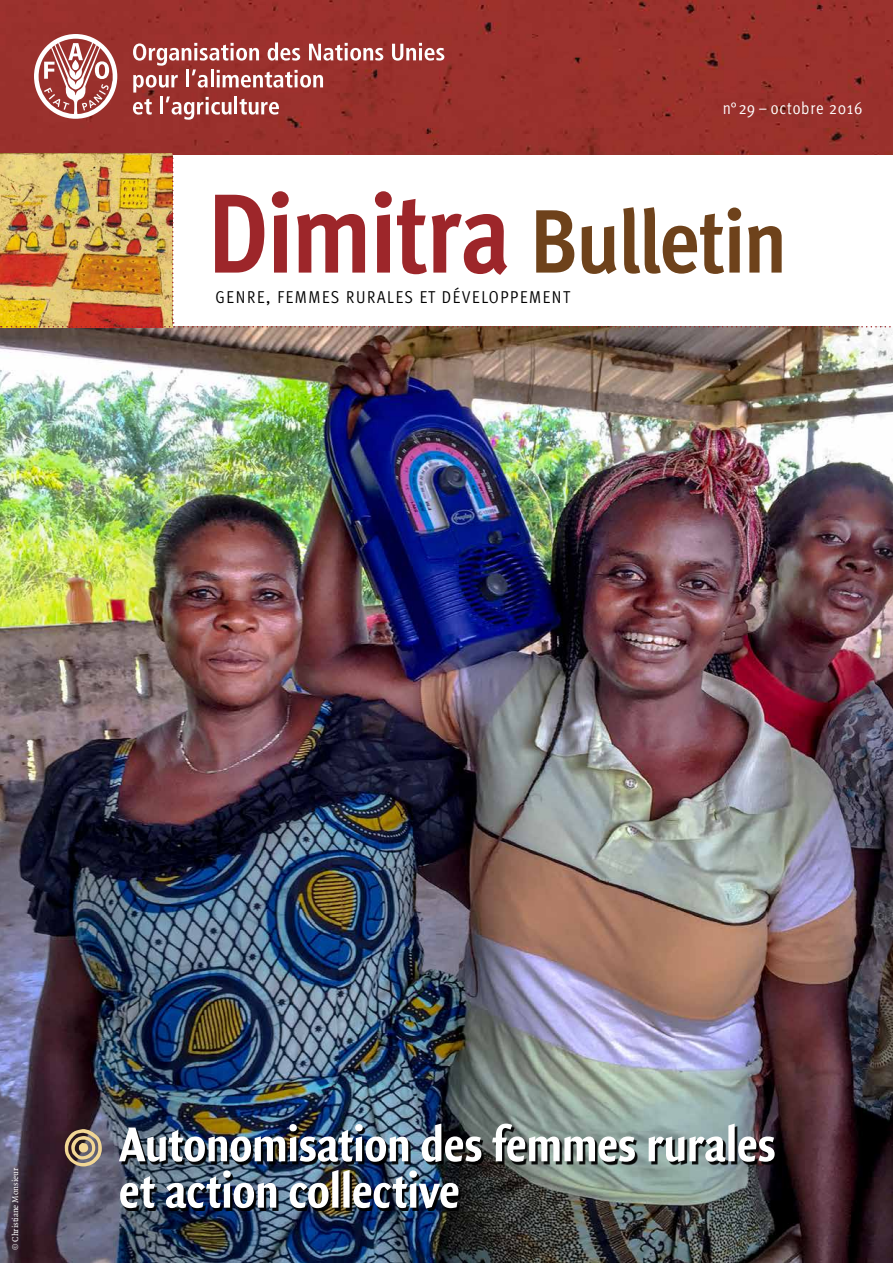
<style>
.page{position:relative;width:893px;height:1263px;background:#fff}
.page>*{position:absolute;margin:0;border:0;box-sizing:border-box;transform-origin:0 0}
.t1{font:700 112.5px "Meta Cond";letter-spacing:-.025em;color:#9d262a}
.t2{font:700 90px "Meta Cond";letter-spacing:-.025em;color:#6e421b}
.t3{font:700 52.5px/46.3px "Quadraat Sans Con";letter-spacing:-.015em;color:#fff}
.t4{font:17.25px "Meta Cond Normal";letter-spacing:.09em;color:#000}
.t5{font:17.25px "Meta Cond Normal";letter-spacing:.045em;color:#fff}
.t6{font:9px "Quadraat";letter-spacing:-.005em;color:#fff}
</style>
<div class="page">
<img style="left:0;top:327px;width:893px;height:936px">
<div style="left:122px;top:1126px;width:655px;height:85px;background:#000;opacity:.95"></div>
<svg style="left:65px;top:1129px;width:37px;height:37px"></svg>
<div style="left:0;top:0;width:893px;height:154px;background:#9a312c"></div>
<svg style="left:34px;top:34px;width:83px;height:85px"></svg>
<svg style="left:392px;top:43px;width:52px;height:18px"></svg>
<svg style="left:133px;top:42px;width:250px;height:78px;background:#ac5855"></svg>
<svg style="left:1px;top:153px;width:892px;height:174px"></svg>
<p class="t5" style="left:723px;top:98px;width:141px">n°29 – octobre 2016</p>
<h1 class="t1" style="left:207px;top:167px;width:305px">Dimitra</h1>
<p class="t4" style="left:216px;top:287px;width:356px">GENRE, FEMMES RURALES ET DÉVELOPPEMENT</p>
<h2 class="t2" style="left:530px;top:188px;width:259px">Bulletin</h2>
<p class="t6" style="left:11px;top:1250px;width:83px;rotate:-90deg">© Christiane Monsieur</p>
<p class="t3" style="left:119px;top:1122px;width:658px">Autonomisation des femmes rurales et action collective</p>
</div>
